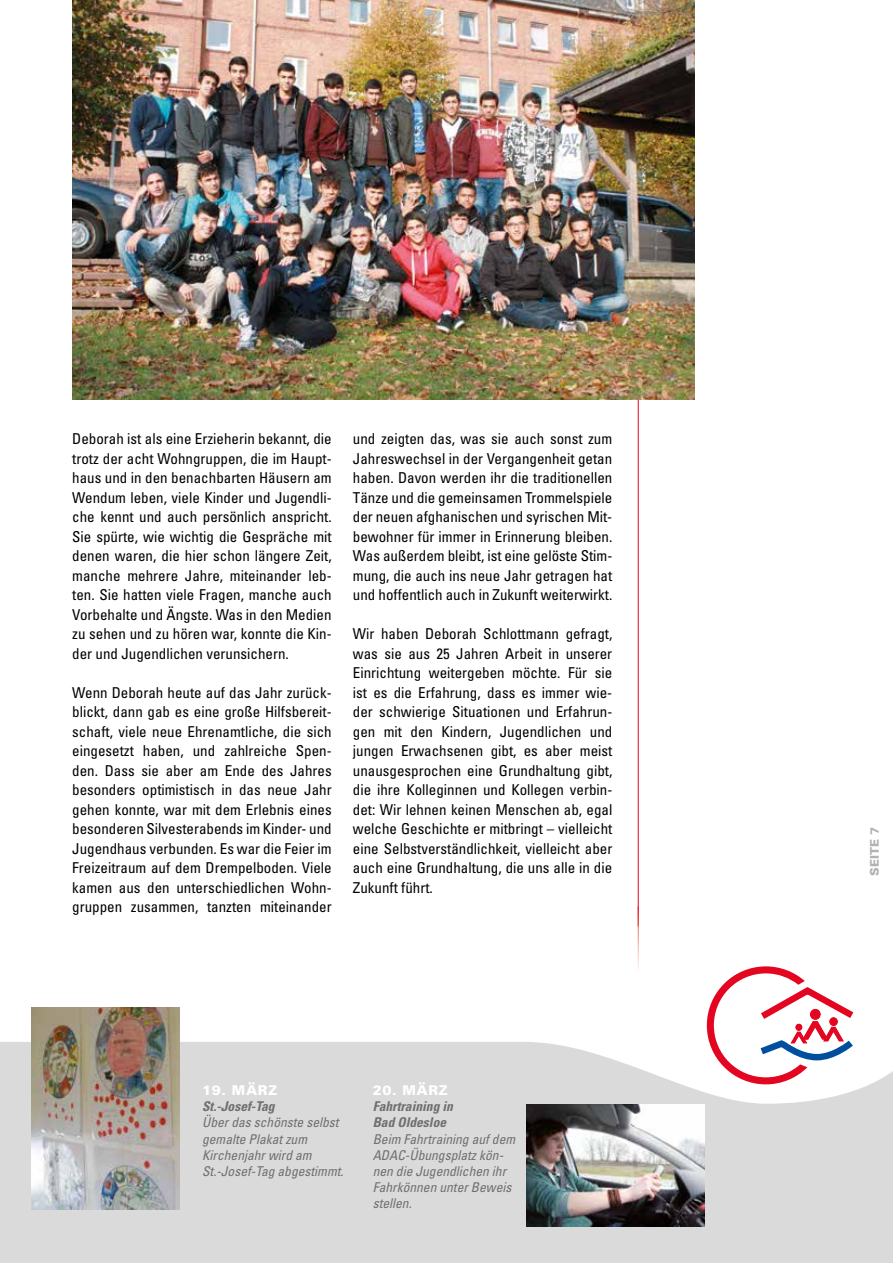
<style>
.page{position:relative;width:893px;height:1263px;background:#fff}
.page>*{position:absolute;margin:0;border:0;box-sizing:border-box;transform-origin:0 0}
.t1{font:condensed 15px/19.5px "Univers";color:#000;text-align:justify}
.t2{font:italic condensed 13.5px/16.2px "Univers";color:#706f6f}
.t3{font:italic 700 condensed 13.5px/16.2px "Univers";color:#706f6f}
.t4{font:900 13.5px "Univers";letter-spacing:.05em;color:#fff}
.t5{font:900 12px "Univers";color:#b3b2b2}
</style>
<div class="page">
<div style="left:0;top:1042px;width:893px;height:221px;background:#dadada"></div>
<hr style="left:638px;top:0;width:1px;height:926px;background:#e40521">
<svg style="left:707px;top:966px;width:146px;height:118px"></svg>
<hr style="left:638px;top:906px;width:1px;height:67px;background:#fff">
<img style="left:72px;top:0;width:622px;height:400px">
<img style="left:32px;top:1007px;width:148px;height:203px">
<img style="left:527px;top:1104px;width:178px;height:122px">
<p class="t1" style="left:72px;top:429px;width:261px">Deborah ist als eine Erzieherin bekannt, die trotz der acht Wohngruppen, die im Haupt&shy;haus und in den benachbarten Häusern am Wendum leben, viele Kinder und Jugendli&shy;che kennt und auch persönlich anspricht.<br>Sie spürte, wie wichtig die Gespräche mit denen waren, die hier schon längere Zeit, manche mehrere Jahre, miteinander leb&shy;ten. Sie hatten viele Fragen, manche auch Vorbehalte und Ängste. Was in den Medien zu sehen und zu hören war, konnte die Kin&shy;der und Jugendlichen verunsichern.</p>
<p class="t1" style="left:72px;top:682px;width:261px">Wenn Deborah heute auf das Jahr zurück&shy;blickt, dann gab es eine große Hilfsbereit&shy;schaft, viele neue Ehrenamtliche, die sich eingesetzt haben, und zahlreiche Spen&shy;den. Dass sie aber am Ende des Jahres besonders optimistisch in das neue Jahr gehen konnte, war mit dem Erlebnis eines besonderen Silvesterabends im Kinder- und Jugendhaus verbunden. Es war die Feier im Freizeitraum auf dem Drempelboden. Viele kamen aus den unterschiedlichen Wohn&shy;gruppen zusammen, tanzten miteinander</p>
<p class="t1" style="left:353px;top:429px;width:261px">und zeigten das, was sie auch sonst zum Jahreswechsel in der Vergangenheit getan haben. Davon werden ihr die traditionellen Tänze und die gemeinsamen Trommelspiele der neuen afghanischen und syrischen Mit&shy;bewohner für immer in Erinnerung bleiben.<br>Was außerdem bleibt, ist eine gelöste Stim&shy;mung, die auch ins neue Jahr getragen hat und hoffentlich auch in Zukunft weiterwirkt.</p>
<p class="t1" style="left:353px;top:624px;width:261px">Wir haben Deborah Schlottmann gefragt, was sie aus 25 Jahren Arbeit in unserer Einrichtung weitergeben möchte. Für sie ist es die Erfahrung, dass es immer wie&shy;der schwierige Situationen und Erfahrun&shy;gen mit den Kindern, Jugendlichen und jungen Erwachsenen gibt, es aber meist unausgesprochen eine Grundhaltung gibt, die ihre Kolleginnen und Kollegen verbin&shy;det: Wir lehnen keinen Menschen ab, egal welche Geschichte er mitbringt – vielleicht eine Selbstverständlichkeit, vielleicht aber auch eine Grundhaltung, die uns alle in die Zukunft führt.</p>
<p class="t4" style="left:202px;top:1082px;width:77px">19. MÄRZ</p>
<p class="t3" style="left:202px;top:1098px;width:74px">St.-Josef-Tag</p>
<p class="t2" style="left:202px;top:1114px;width:143px">Über das schönste selbst gemalte Plakat zum<br>Kirchenjahr wird am<br>St.-Josef-Tag abgestimmt.</p>
<p class="t4" style="left:373px;top:1082px;width:77px">20. MÄRZ</p>
<p class="t3" style="left:373px;top:1098px;width:82px">Fahrtraining in<br>Bad Oldesloe</p>
<p class="t2" style="left:373px;top:1130px;width:144px">Beim Fahrtraining auf dem<br>ADAC-Übungsplatz kön&shy;nen die Jugendlichen ihr<br>Fahrkönnen unter Beweis stellen.</p>
<p class="t5" style="left:867px;top:876px;width:50px;rotate:-90deg">SEITE 7</p>
</div>
